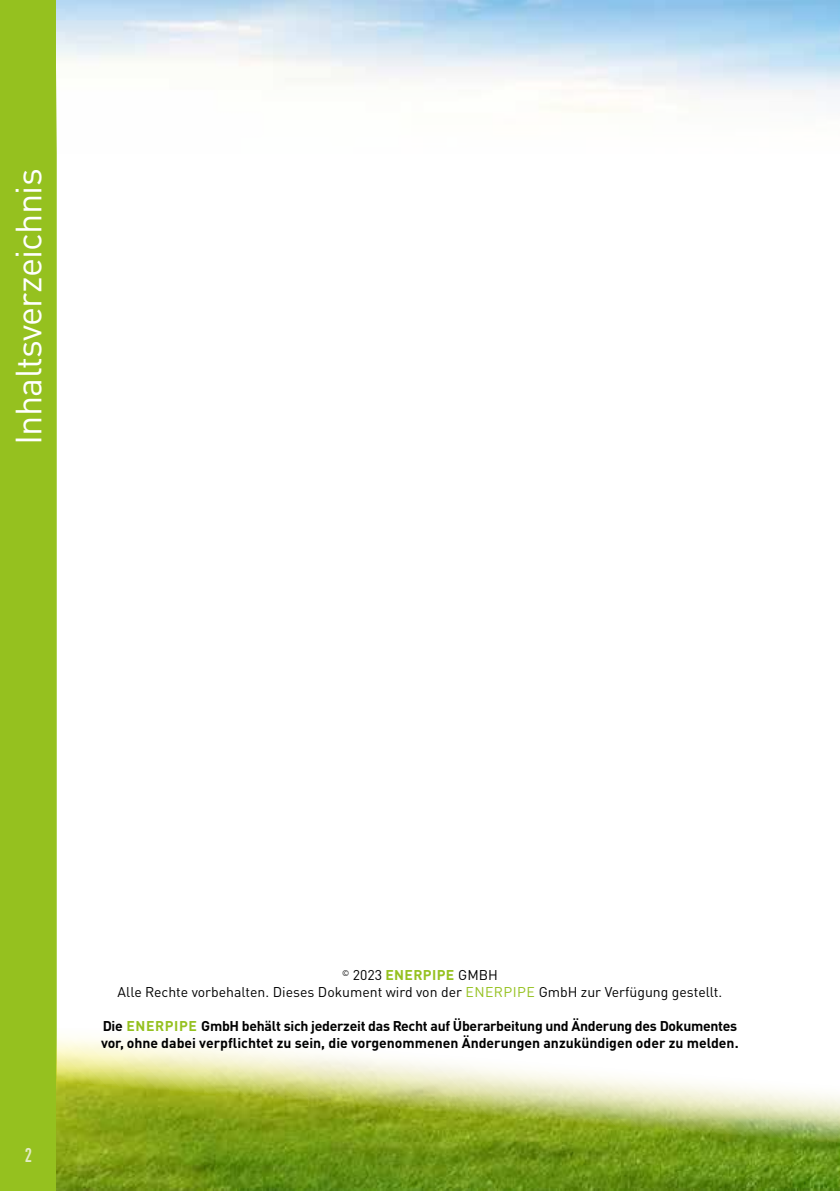
<style>
.page{position:relative;width:840px;height:1191px;background:#fff}
.page>*{position:absolute;margin:0;border:0;box-sizing:border-box;transform-origin:0 0}
.t1{font:36px "DINOT";letter-spacing:-.02em;color:#fff}
.t2{font:700 condensed 19.6px "DINOT";color:#e3ecc6;scale:.92 1}
.t3{font:700 14px/16.8px "DINOT";letter-spacing:-.01em;color:#000}
.t4{font:14px/16.8px "DINOT";color:#000;text-align:center}
.s1{font-weight:700;color:#95c11f}
.s2{color:#95c11f}
</style>
<div class="page">
<div style="left:0;top:0;width:57px;height:1191px;background:#95c11f"></div>
<img style="left:57px;top:1037px;width:782px;height:154px">
<h1 class="t1" style="left:1px;top:445px;width:278px;rotate:-90deg">Inhaltsverzeichnis</h1>
<h2 class="t2" style="left:25px;top:1140px;width:9px">2</h2>
<p class="t4" style="left:117px;top:965px;width:606px"><sup>©</sup> 2023 <span class="s1">ENERPIPE</span> GMBH<br>Alle Rechte vorbehalten. Dieses Dokument wird von der <span class="s2">ENERPIPE</span> GmbH zur Verfügung gestellt.</p>
<p class="t3" style="left:101px;top:1016px;width:638px">Die <span class="s2">ENERPIPE</span> GmbH behält sich jederzeit das Recht auf Überarbeitung und Änderung des Dokumentes vor, ohne dabei verpflichtet zu sein, die vorgenommenen Änderungen anzukündigen oder zu melden.</p>
</div>
